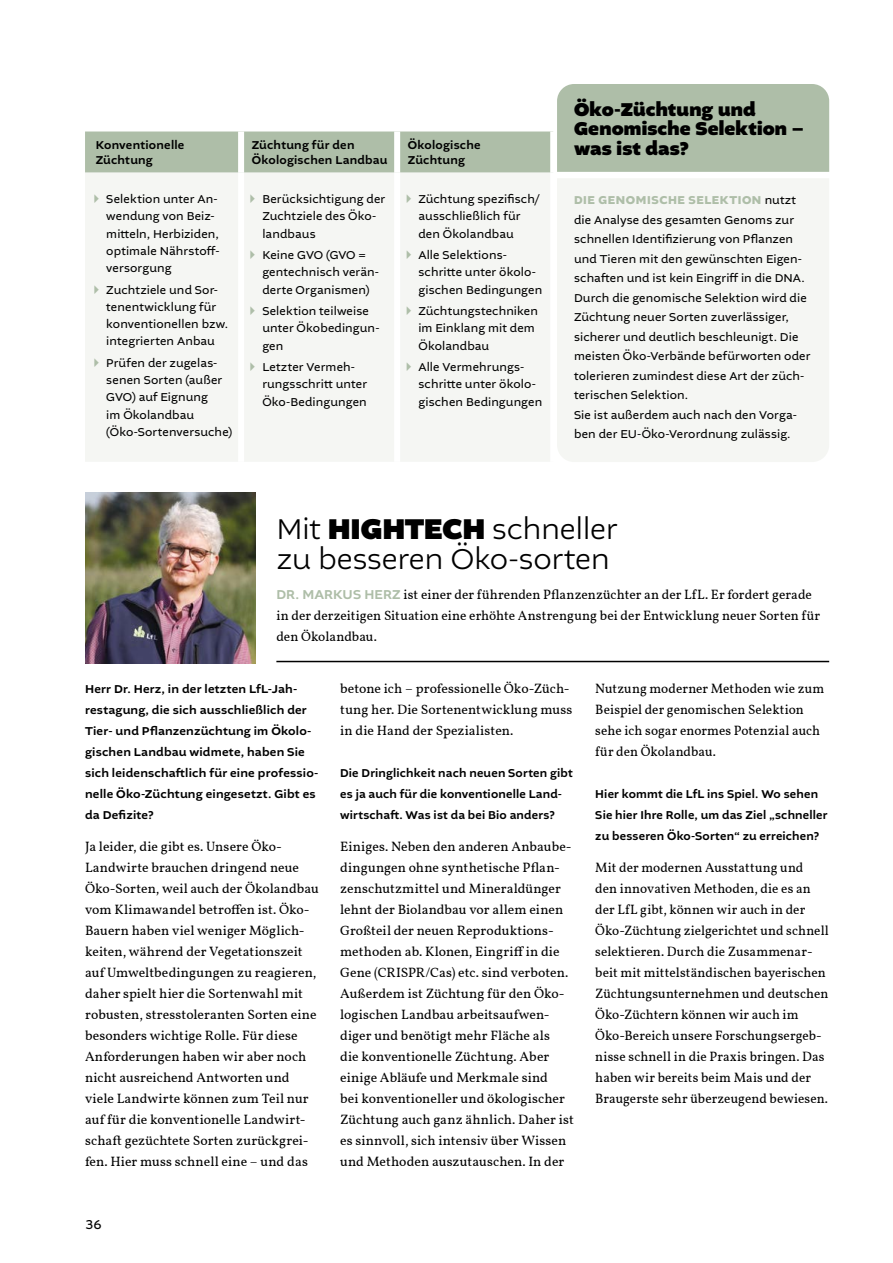
<style>
.page{position:relative;width:893px;height:1263px;background:#fff}
.page>*{position:absolute;margin:0;border:0;box-sizing:border-box;transform-origin:0 0}
.t1{font:300 30px/30px "Altivo";letter-spacing:-.01em;color:#000}
.Standards_Infobox-Kopf_13_13{font:900 19.5px/19.5px "Altivo";letter-spacing:.005em;color:#000}
.Standards_Text_9_14{font:13.5px/21px "Vollkorn";letter-spacing:.005em;color:#000}
.Standards_Interview-Einleitung_9_14{font:13.5px/21px "Vollkorn";letter-spacing:.005em;color:#000}
.t2{font:13.5px "Altivo";color:#000}
.Standards_Infobox_8_13{font:12px/17.2px "Altivo";letter-spacing:.015em;color:#000}
.Standards_Interviewfrage_8_13{font:500 12px/21px "Altivo";letter-spacing:.015em;color:#000}
.Standards_Text_9_14-2{font:500 12px/21px "Altivo";letter-spacing:.015em;color:#000}
.Standards_Tabelle_SpÜ_8_10_weiß{font:500 12px/15px "Altivo";letter-spacing:.02em;color:#000}
.s1{font-weight:700;color:#aebea8}
.s2{font-weight:900}
.s3{font-family:"Altivo";font-weight:500;color:#aebea8}
</style>
<div class="page">
<hr style="left:276px;top:661px;width:553px;height:1px;background:#000">
<img style="left:85px;top:493px;width:170px;height:170px">
<div style="left:557px;top:179px;width:272px;height:283px;background:#f5f6f3"></div>
<svg style="left:85px;top:84px;width:744px;height:89px"></svg>
<div style="left:85px;top:173px;width:465px;height:288px;background:#f5f6f3"></div>
<div style="left:238px;top:132px;width:6px;height:41px;background:#fff"></div>
<div style="left:238px;top:173px;width:6px;height:289px;background:#fff"></div>
<div style="left:394px;top:132px;width:6px;height:41px;background:#fff"></div>
<div style="left:550px;top:132px;width:6px;height:41px;background:#fff"></div>
<div style="left:394px;top:173px;width:6px;height:289px;background:#fff"></div>
<svg style="left:95px;top:194px;width:4px;height:9px"></svg>
<svg style="left:95px;top:285px;width:4px;height:9px"></svg>
<svg style="left:95px;top:358px;width:4px;height:9px"></svg>
<svg style="left:251px;top:194px;width:4px;height:9px"></svg>
<svg style="left:251px;top:250px;width:4px;height:9px"></svg>
<svg style="left:251px;top:306px;width:4px;height:9px"></svg>
<svg style="left:251px;top:362px;width:4px;height:9px"></svg>
<svg style="left:407px;top:194px;width:4px;height:9px"></svg>
<svg style="left:407px;top:250px;width:4px;height:9px"></svg>
<svg style="left:407px;top:306px;width:4px;height:9px"></svg>
<svg style="left:407px;top:362px;width:4px;height:9px"></svg>
<p class="Standards_Tabelle_SpÜ_8_10_weiß" style="left:96px;top:138px;width:90px">Konventionelle<br>Züchtung</p>
<p class="Standards_Tabelle_SpÜ_8_10_weiß" style="left:252px;top:138px;width:137px">Züchtung für den<br>Ökologischen Landbau</p>
<p class="Standards_Tabelle_SpÜ_8_10_weiß" style="left:408px;top:138px;width:74px">Ökologische<br>Züchtung</p>
<p class="Standards_Infobox_8_13" style="left:106px;top:191px;width:115px">Selektion unter An&shy;wendung von Beiz&shy;mitteln, Herbiziden, optimale Nährstoff&shy;versorgung</p>
<p class="Standards_Infobox_8_13" style="left:106px;top:281px;width:123px">Zuchtziele und Sor&shy;tenentwicklung für konventionellen bzw. integrierten Anbau</p>
<p class="Standards_Infobox_8_13" style="left:106px;top:354px;width:128px">Prüfen der zugelas&shy;senen Sorten (außer<br>GVO) auf Eignung<br>im Ökolandbau (Öko-Sortenversuche)</p>
<p class="Standards_Infobox_8_13" style="left:262px;top:191px;width:124px">Berücksichtigung der<br>Zuchtziele des Öko&shy;landbaus</p>
<p class="Standards_Infobox_8_13" style="left:262px;top:247px;width:118px">Keine GVO (GVO = gentechnisch verän&shy;derte Organismen)</p>
<p class="Standards_Infobox_8_13" style="left:262px;top:303px;width:119px">Selektion teilweise unter Ökobedingun&shy;gen</p>
<p class="Standards_Infobox_8_13" style="left:262px;top:359px;width:106px">Letzter Vermeh&shy;rungsschritt unter<br>Öko-Bedingungen</p>
<p class="Standards_Infobox_8_13" style="left:418px;top:191px;width:122px">Züchtung spezifisch/ ausschließlich für den Ökolandbau</p>
<p class="Standards_Infobox_8_13" style="left:418px;top:247px;width:125px">Alle Selektions&shy;schritte unter ökolo&shy;gischen Bedingungen</p>
<p class="Standards_Infobox_8_13" style="left:418px;top:303px;width:121px">Züchtungstechniken im Einklang mit dem<br>Ökolandbau</p>
<p class="Standards_Infobox_8_13" style="left:418px;top:359px;width:125px">Alle Vermehrungs&shy;schritte unter ökolo&shy;gischen Bedingungen</p>
<p class="Standards_Infobox-Kopf_13_13" style="left:574px;top:100px;width:231px">Öko-Züchtung und<br>Genomische Selektion – was ist das?</p>
<p class="Standards_Infobox_8_13" style="left:574px;top:191px;width:238px;line-height:19.5px"><span class="s1">DIE GENOMISCHE SELEKTION</span> nutzt die Analyse des gesamten Genoms zur schnellen Identifizierung von Pflanzen und Tieren mit den gewünschten Eigen&shy;schaften und ist kein Eingriff in die DNA.<br>Durch die genomische Selektion wird die Züchtung neuer Sorten zuverlässiger, sicherer und deutlich beschleunigt. Die meisten Öko-Verbände befürworten oder tolerieren zumindest diese Art der züch&shy;terischen Selektion.<br>Sie ist außerdem auch nach den Vorga&shy;ben der EU-Öko-Verordnung zulässig.</p>
<h2 class="t1" style="left:276px;top:515px;width:343px">Mit <span class="s2">HIGHTECH</span> schneller zu besseren Öko-sorten</h2>
<p class="Standards_Interview-Einleitung_9_14" style="left:276px;top:583px;width:545px"><span class="s3">DR. MARKUS HERZ</span> ist einer der führenden Pflanzenzüchter an der LfL. Er fordert gerade in der derzeitigen Situation eine erhöhte Anstrengung bei der Entwicklung neuer Sorten für den Ökolandbau.</p>
<p class="Standards_Interviewfrage_8_13" style="left:85px;top:679px;width:235px">Herr Dr. Herz, in der letzten LfL-Jah&shy;restagung, die sich ausschließlich der Tier- und Pflanzenzüchtung im Ökolo&shy;gischen Landbau widmete, haben Sie sich leidenschaftlich für eine professio&shy;nelle Öko-Züchtung eingesetzt. Gibt es da Defizite?</p>
<p class="Standards_Text_9_14" style="left:85px;top:835px;width:235px">Ja leider, die gibt es. Unsere Öko-Landwirte brauchen dringend neue Öko-Sorten, weil auch der Ökolandbau vom Klimawandel betroffen ist. Öko-Bauern haben viel weniger Möglich&shy;keiten, während der Vegetationszeit auf Umweltbedingungen zu reagieren, daher spielt hier die Sortenwahl mit robusten, stresstoleranten Sorten eine besonders wichtige Rolle. Für diese Anforderungen haben wir aber noch nicht ausreichend Antworten und viele Landwirte können zum Teil nur auf für die konventionelle Landwirt&shy;schaft gezüchtete Sorten zurückgrei&shy;fen. Hier muss schnell eine – und das</p>
<p class="t2" style="left:85px;top:1215px;width:18px">36</p>
<p class="Standards_Text_9_14" style="left:340px;top:677px;width:234px">betone ich – professionelle Öko-Züch&shy;tung her. Die Sortenentwicklung muss in die Hand der Spezialisten.</p>
<p class="Standards_Text_9_14-2" style="left:340px;top:763px;width:234px">Die Dringlichkeit nach neuen Sorten gibt es ja auch für die konventionelle Land&shy;wirtschaft. Was ist da bei Bio anders?</p>
<p class="Standards_Text_9_14" style="left:340px;top:835px;width:235px">Einiges. Neben den anderen Anbaube&shy;dingungen ohne synthetische Pflan&shy;zenschutzmittel und Mineraldünger lehnt der Biolandbau vor allem einen Großteil der neuen Reproduktions&shy;methoden ab. Klonen, Eingriff in die Gene (CRISPR/Cas) etc. sind verboten.<br>Außerdem ist Züchtung für den Öko&shy;logischen Landbau arbeitsaufwen&shy;diger und benötigt mehr Fläche als<br>die konventionelle Züchtung. Aber einige Abläufe und Merkmale sind<br>bei konventioneller und ökologischer Züchtung auch ganz ähnlich. Daher ist es sinnvoll, sich intensiv über Wissen und Methoden auszutauschen. In der</p>
<p class="Standards_Text_9_14" style="left:595px;top:677px;width:231px">Nutzung moderner Methoden wie zum<br>Beispiel der genomischen Selektion sehe ich sogar enormes Potenzial auch für den Ökolandbau.</p>
<p class="Standards_Text_9_14-2" style="left:595px;top:784px;width:234px">Hier kommt die LfL ins Spiel. Wo sehen<br>Sie hier Ihre Rolle, um das Ziel „schneller zu besseren Öko-Sorten“ zu erreichen?</p>
<p class="Standards_Text_9_14" style="left:595px;top:856px;width:235px">Mit der modernen Ausstattung und<br>den innovativen Methoden, die es an der LfL gibt, können wir auch in der Öko-Züchtung zielgerichtet und schnell selektieren. Durch die Zusammenar&shy;beit mit mittelständischen bayerischen Züchtungsunternehmen und deutschen Öko-Züchtern können wir auch im Öko-Bereich unsere Forschungsergeb&shy;nisse schnell in die Praxis bringen. Das haben wir bereits beim Mais und der Braugerste sehr überzeugend bewiesen.</p>
</div>
